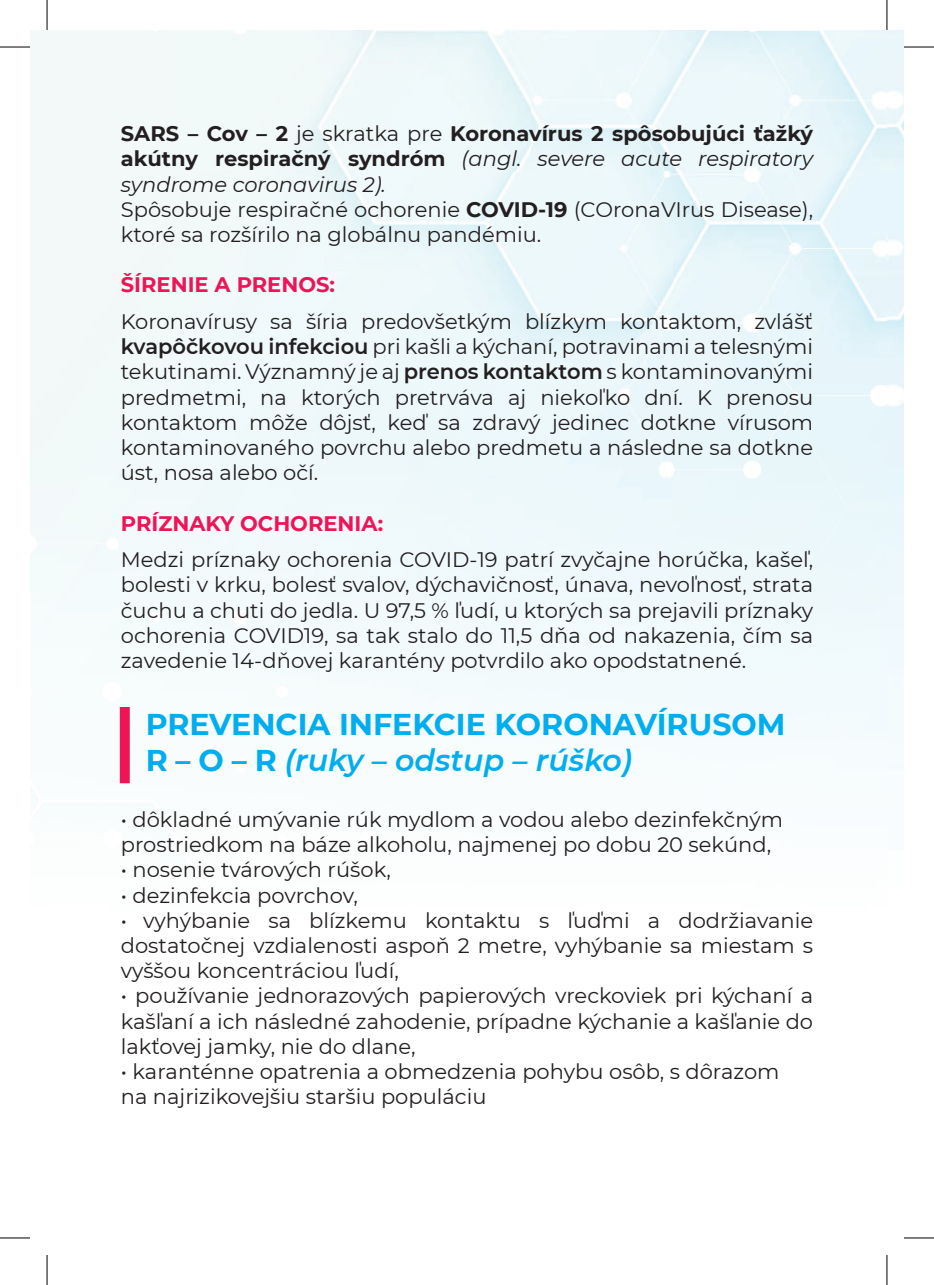
<style>
.page{position:relative;width:934px;height:1285px;background:#fff}
.page>*{position:absolute;margin:0;border:0;box-sizing:border-box;transform-origin:0 0}
.t1{font:700 30px/36px "Montserrat";color:#00aeef}
.t2{font:21px/25.2px "Montserrat";color:#231f20;text-align:justify}
.t3{font:700 21px "Montserrat";color:#ed1556}
.s1{font-weight:700}
.s2{font-style:italic}
.s3{font-weight:600}
.s4{font-weight:600;font-style:italic}
</style>
<div class="page">
<div style="left:120px;top:707px;width:10px;height:76px;background:#ed1556;border:2px solid #ed1556"></div>
<hr style="left:0;top:47px;width:30px;height:1px;background:#000">
<hr style="left:903px;top:47px;width:30px;height:1px;background:#000">
<hr style="left:0;top:1237px;width:30px;height:1px;background:#000">
<hr style="left:903px;top:1237px;width:30px;height:1px;background:#000">
<hr style="left:47px;top:0;width:1px;height:30px;background:#000">
<hr style="left:47px;top:1255px;width:1px;height:30px;background:#000">
<hr style="left:886px;top:0;width:1px;height:30px;background:#000">
<hr style="left:886px;top:1255px;width:1px;height:30px;background:#000">
<p class="t2" style="left:121px;top:120px;width:693px;text-align:left"><span class="s1">SARS – Cov – 2</span> je skratka pre <span class="s1">Koronavírus 2 spôsobujúci ťažký akútny respiračný syndróm</span> <span class="s2">(angl. severe acute respiratory syndrome coronavirus 2).<br></span>Spôsobuje respiračné ochorenie <span class="s1">COVID-19</span> (COronaVIrus Disease), ktoré sa rozšírilo na globálnu pandémiu.</p>
<p class="t3" style="left:121px;top:270px;width:215px">ŠÍRENIE A PRENOS:</p>
<p class="t2" style="left:121px;top:308px;width:693px">Koronavírusy sa šíria predovšetkým blízkym kontaktom, zvlášť <span class="s3">kvapôčkovou infekciou</span> pri kašli a kýchaní, potravinami a telesnými tekutinami. Významný je aj <span class="s3">prenos kontaktom</span> s kontaminovanými predmetmi, na ktorých pretrváva aj niekoľko dní. K prenosu kontaktom môže dôjsť, keď sa zdravý jedinec dotkne vírusom kontaminovaného povrchu alebo predmetu a následne sa dotkne úst, nosa alebo očí.</p>
<p class="t3" style="left:121px;top:508px;width:264px">PRÍZNAKY OCHORENIA:</p>
<p class="t2" style="left:121px;top:546px;width:693px">Medzi príznaky ochorenia COVID-19 patrí zvyčajne horúčka, kašeľ, bolesti v krku, bolesť svalov, dýchavičnosť, únava, nevoľnosť, strata čuchu a chuti do jedla. U 97,5 % ľudí, u ktorých sa prejavili príznaky ochorenia COVID19, sa tak stalo do 11,5 dňa od nakazenia, čím sa zavedenie 14-dňovej karantény potvrdilo ako opodstatnené.</p>
<h1 class="t1" style="left:146px;top:704px;width:641px">PREVENCIA INFEKCIE KORONAVÍRUSOM<br>R – O – R <span class="s4">(ruky – odstup – rúško)</span></h1>
<p class="t2" style="left:121px;top:806px;width:663px">• dôkladné umývanie rúk mydlom a vodou alebo dezinfekčným prostriedkom na báze alkoholu, najmenej po dobu 20 sekúnd,</p>
<p class="t2" style="left:121px;top:856px;width:271px">• nosenie tvárových rúšok,</p>
<p class="t2" style="left:121px;top:882px;width:238px">• dezinfekcia povrchov,</p>
<p class="t2" style="left:121px;top:907px;width:693px">• vyhýbanie sa blízkemu kontaktu s ľuďmi a dodržiavanie dostatočnej vzdialenosti aspoň 2 metre, vyhýbanie sa miestam s vyššou koncentráciou ľudí,</p>
<p class="t2" style="left:121px;top:982px;width:693px">• používanie jednorazových papierových vreckoviek pri kýchaní a kašľaní a ich následné zahodenie, prípadne kýchanie a kašľanie do lakťovej jamky, nie do dlane,</p>
<p class="t2" style="left:121px;top:1058px;width:660px">• karanténne opatrenia a obmedzenia pohybu osôb, s dôrazom na najrizikovejšiu staršiu populáciu</p>
</div>
